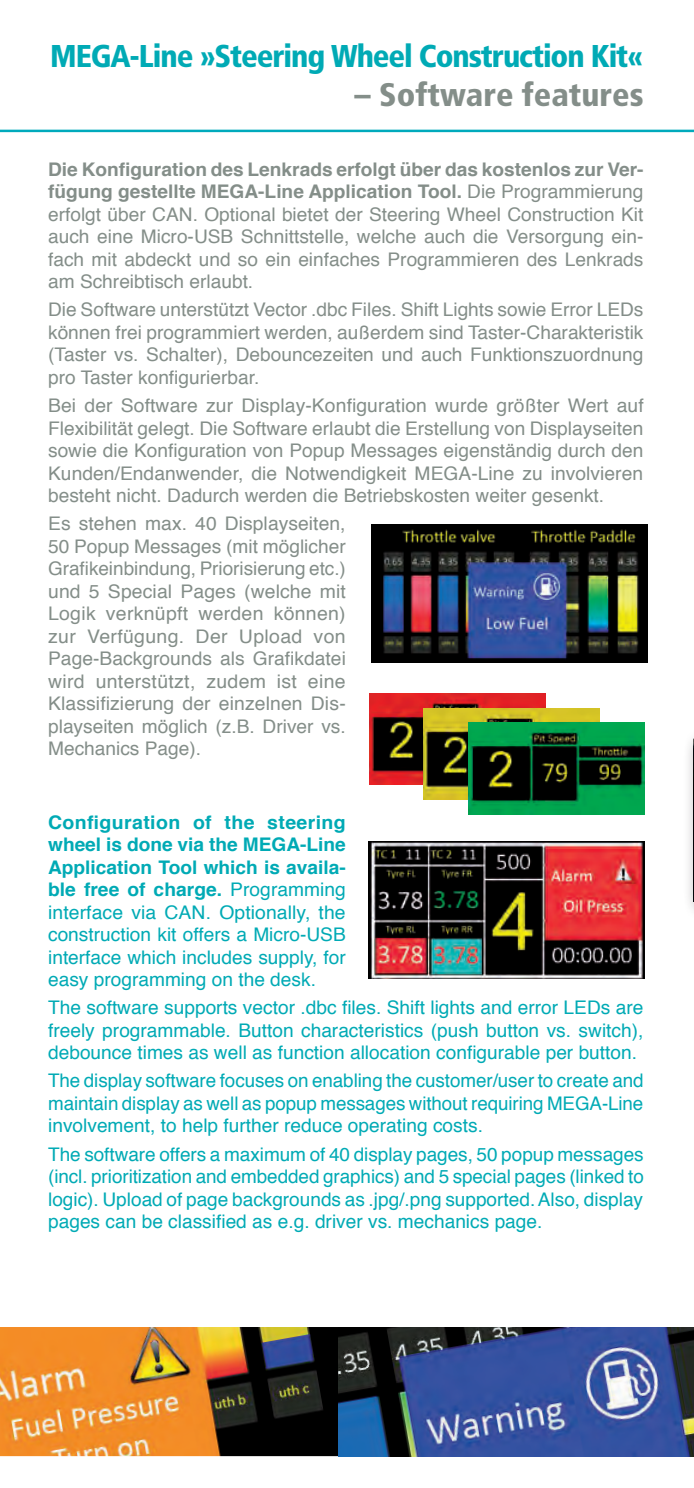
<style>
.page{position:relative;width:694px;height:1488px;background:#fff}
.page>*{position:absolute;margin:0;border:0;box-sizing:border-box;transform-origin:0 0}
.t1{font:900 condensed 32.5px "Frutiger";color:#848e89}
.t2{font:900 condensed 31.5px "Frutiger";letter-spacing:-.035em;color:#00aab5}
.t3{font:18.75px/22.5px "Helvetica";color:#848e89;text-align:justify}
.t4{font:18.75px/22.5px "Helvetica";color:#00aab5;text-align:justify}
.s1{font-weight:700}
</style>
<div class="page">
<img style="left:0;top:1327px;width:339px;height:129px">
<svg style="left:339px;top:1327px;width:355px;height:129px;background:#3b5288"></svg>
<hr style="left:0;top:130px;width:694px;height:2px;background:#00aabc">
<img style="left:368px;top:841px;width:277px;height:137px">
<svg style="left:371px;top:662px;width:276px;height:1px"></svg>
<img style="left:371px;top:524px;width:276px;height:138px">
<div style="left:683px;top:604px;width:11px;height:317px;background:#231f20;opacity:.5"></div>
<img style="left:693px;top:613px;width:1px;height:288px">
<img style="left:369px;top:693px;width:176px;height:92px">
<img style="left:423px;top:708px;width:177px;height:92px">
<img style="left:468px;top:722px;width:177px;height:92px">
<h2 class="t2" style="left:50px;top:37px;width:595px">MEGA-Line »Steering Wheel Construction Kit«</h2>
<h1 class="t1" style="left:354px;top:75px;width:290px">– Software features</h1>
<p class="t3" style="left:48px;top:158px;width:597px"><span class="s1">Die Konfiguration des Lenkrads erfolgt über das kostenlos zur Ver&shy;fügung gestellte MEGA-Line Application Tool.</span> Die Programmierung erfolgt über CAN. Optional bietet der Steering Wheel Construction Kit auch eine Micro-USB Schnittstelle, welche auch die Versorgung ein&shy;fach mit abdeckt und so ein einfaches Programmieren des Lenkrads am Schreibtisch erlaubt.</p>
<p class="t3" style="left:48px;top:299px;width:597px">Die Software unterstützt Vector .dbc Files. Shift Lights sowie Error LEDs können frei programmiert werden, außerdem sind Taster-Charakteristik (Taster vs. Schalter), Debouncezeiten und auch Funktionszuordnung pro Taster konfigurierbar.</p>
<p class="t3" style="left:48px;top:395px;width:597px">Bei der Software zur Display-Konfiguration wurde größter Wert auf Flexibilität gelegt. Die Software erlaubt die Erstellung von Displayseiten sowie die Konfiguration von Popup Messages eigenständig durch den Kunden/Endanwender, die Notwendigkeit MEGA-Line zu involvieren besteht nicht. Dadurch werden die Betriebskosten weiter gesenkt.</p>
<p class="t3" style="left:48px;top:513px;width:299px">Es stehen max. 40 Displayseiten, 50 Popup Messages (mit möglicher Grafikeinbindung, Priorisierung etc.) und 5 Special Pages (welche mit Logik verknüpft werden können) zur Verfügung. Der Upload von Page-Backgrounds als Grafikdatei wird unterstützt, zudem ist eine Klassifizierung der einzelnen Dis&shy;playseiten möglich (z.B. Driver vs.<br>Mechanics Page).</p>
<p class="t4" style="left:48px;top:811px;width:299px"><span class="s1">Configuration of the steering wheel is done via the MEGA-Line Application Tool which is availa&shy;ble free of charge.</span> Programming interface via CAN. Optionally, the construction kit offers a Micro-USB interface which includes supply, for easy programming on the desk.</p>
<p class="t4" style="left:48px;top:997px;width:597px">The software supports vector .dbc files. Shift lights and error LEDs are freely programmable. Button characteristics (push button vs. switch), debounce times as well as function allocation configurable per button.</p>
<p class="t4" style="left:48px;top:1070px;width:597px">The display software focuses on enabling the customer/user to create and maintain display as well as popup messages without requiring MEGA-Line involvement, to help further reduce operating costs.</p>
<p class="t4" style="left:48px;top:1143px;width:597px">The software offers a maximum of 40 display pages, 50 popup messages (incl. prioritization and embedded graphics) and 5 special pages (linked to logic). Upload of page backgrounds as .jpg/.png supported. Also, display pages can be classified as e.g. driver vs. mechanics page.</p>
</div>
